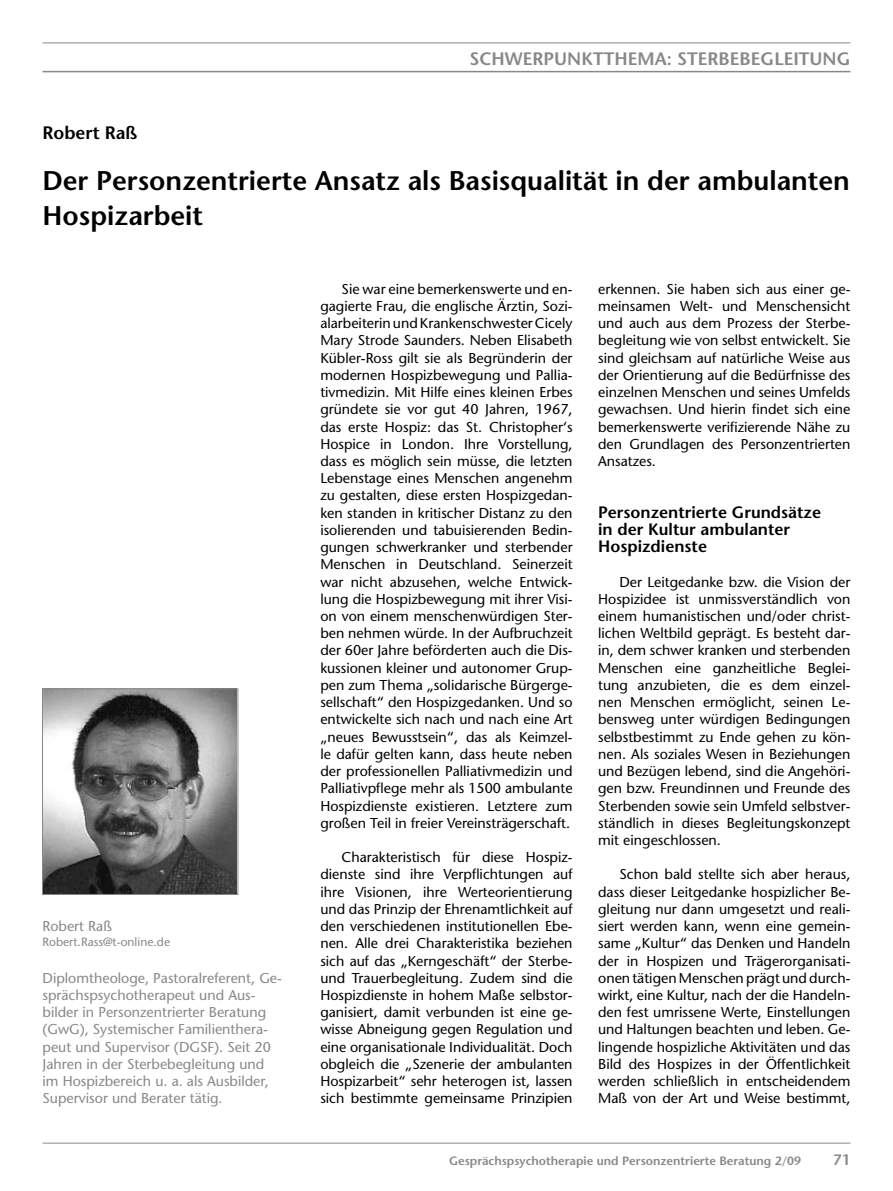
<style>
.page{position:relative;width:893px;height:1191px;background:#fff}
.page>*{position:absolute;margin:0;border:0;box-sizing:border-box;transform-origin:0 0}
.t1{font:600 27px/34.5px "Stone Sans";color:#000}
.t2{font:600 18px "Stone Sans";color:#878889}
.t3{font:600 18px "Stone Sans";color:#000}
.t4{font:600 16.5px/17.2px "Stone Sans";color:#000}
.t5{font:600 15px "Stone Sans";color:#878889}
.t6{font:14.25px/17.2px "Stone Sans";color:#000;text-align:justify}
.t7{font:14.25px/17.2px "Stone Sans";color:#878889}
.t8{font:600 12px "Stone Sans";color:#878889}
.t9{font:12px "Stone Sans";color:#878889}
</style>
<div class="page">
<hr style="left:43px;top:1142px;width:807px;height:1px;background:#878889">
<hr style="left:43px;top:43px;width:807px;height:1px;background:#878889">
<hr style="left:43px;top:71px;width:807px;height:1px;background:#878889">
<img style="left:44px;top:690px;width:192px;height:202px">
<div style="left:42px;top:688px;width:196px;height:206px;border:1px solid #878889"></div>
<p class="t2" style="left:469px;top:47px;width:380px">Schwerpunktthema: Sterbebegleitung</p>
<p class="t3" style="left:43px;top:122px;width:96px">Robert Raß</p>
<h1 class="t1" style="left:43px;top:164px;width:809px">Der Personzentrierte Ansatz als Basisqualität in der ambulanten<br>H ospizarbeit</h1>
<p class="t7" style="left:43px;top:917px;width:71px">Robert Raß</p>
<p class="t9" style="left:43px;top:934px;width:129px">Robert.Rass@t-online.de</p>
<p class="t7" style="left:43px;top:969px;width:241px">Diplomtheologe, Pastoralreferent, Ge&shy;sprächspsychotherapeut und Aus&shy;bilder in Personzentrierter Beratung (GwG), Systemischer Familienthera&shy;peut und Supervisor (DGSF). Seit 20<br>Jahren in der Sterbebegleitung und im Hospizbereich u. a. als Ausbilder, Supervisor und Berater tätig.</p>
<p class="t6" style="left:320px;top:280px;width:254px;text-indent:21px">Sie war eine bemerkenswerte und en&shy;gagierte Frau, die englische Ärztin, Sozi&shy;alarbeiterin und Krankenschwester Cicely Mary Strode Saunders. Neben Elisabeth Kübler-Ross gilt sie als Begründerin der modernen Hospizbewegung und Pallia&shy;tivmedizin. Mit Hilfe eines kleinen Erbes gründete sie vor gut 40 Jahren, 1967, das erste Hospiz: das St. Christopher‘s Hospice in London. Ihre Vorstellung, dass es möglich sein müsse, die letzten Lebenstage eines Menschen angenehm zu gestalten, diese ersten Hospizgedan&shy;ken standen in kritischer Distanz zu den isolierenden und tabuisierenden Bedin&shy;gungen schwerkranker und sterbender Menschen in Deutschland. Seinerzeit war nicht abzusehen, welche Entwick&shy;lung die Hospizbewegung mit ihrer Visi&shy;on von einem menschenwürdigen Ster&shy;ben nehmen würde. In der Aufbruchzeit der 60er Jahre beförderten auch die Dis&shy;kussionen kleiner und autonomer Grup&shy;pen zum Thema „solidarische Bürgerge&shy;sellschaft“ den Hospizgedanken. Und so entwickelte sich nach und nach eine Art „neues Bewusstsein“, das als Keimzel&shy;le dafür gelten kann, dass heute neben der professionellen Palliativmedizin und Palliativpflege mehr als 1500 ambulante Hospizdienste existieren. Letztere zum großen Teil in freier Vereinsträgerschaft.</p>
<p class="t6" style="left:320px;top:848px;width:254px;text-indent:21px">Charakteristisch für diese Hospiz&shy;dienste sind ihre Verpflichtungen auf ihre Visionen, ihre Werteorientierung und das Prinzip der Ehrenamtlichkeit auf den verschiedenen institutionellen Ebe&shy;nen. Alle drei Charakteristika beziehen sich auf das „Kerngeschäft“ der Sterbe&shy;und Trauerbegleitung. Zudem sind die Hospizdienste in hohem Maße selbstor&shy;ganisiert, damit verbunden ist eine ge&shy;wisse Abneigung gegen Regulation und eine organisationale Individualität. Doch obgleich die „Szenerie der ambulanten Hospizarbeit“ sehr heterogen ist, lassen sich bestimmte gemeinsame Prinzipien</p>
<p class="t6" style="left:598px;top:280px;width:254px">erkennen. Sie haben sich aus einer ge&shy;meinsamen Welt- und Menschensicht und auch aus dem Prozess der Sterbe&shy;begleitung wie von selbst entwickelt. Sie sind gleichsam auf natürliche Weise aus der Orientierung auf die Bedürfnisse des einzelnen Menschen und seines Umfelds gewachsen. Und hierin findet sich eine bemerkenswerte verifizierende Nähe zu den Grundlagen des Personzentrierten Ansatzes.</p>
<p class="t4" style="left:598px;top:503px;width:224px">Personzentrierte Grundsätze in der Kultur ambulanter<br>Hospizdienste</p>
<p class="t6" style="left:598px;top:573px;width:254px;text-indent:21px">Der Leitgedanke bzw. die Vision der Hospizidee ist unmissverständlich von einem humanistischen und/oder christ&shy;lichen Weltbild geprägt. Es besteht dar&shy;in, dem schwer kranken und sterbenden Menschen eine ganzheitliche Beglei&shy;tung anzubieten, die es dem einzel&shy;nen Menschen ermöglicht, seinen Le&shy;bensweg unter würdigen Bedingungen selbstbestimmt zu Ende gehen zu kön&shy;nen. Als soziales Wesen in Beziehungen und Bezügen lebend, sind die Angehöri&shy;gen bzw. Freundinnen und Freunde des Sterbenden sowie sein Umfeld selbstver&shy;ständlich in dieses Begleitungskonzept mit eingeschlossen.</p>
<p class="t6" style="left:598px;top:866px;width:254px;text-indent:21px">Schon bald stellte sich aber heraus, dass dieser Leitgedanke hospizlicher Be&shy;gleitung nur dann umgesetzt und reali&shy;siert werden kann, wenn eine gemein&shy;same „Kultur“ das Denken und Handeln der in Hospizen und Trägerorganisati&shy;onen tätigen Menschen prägt und durch&shy;wirkt, eine Kultur, nach der die Handeln&shy;den fest umrissene Werte, Einstellungen und Haltungen beachten und leben. Ge&shy;lingende hospizliche Aktivitäten und das Bild des Hospizes in der Öffentlichkeit werden schließlich in entscheidendem Maß von der Art und Weise bestimmt,</p>
<p class="t8" style="left:449px;top:1154px;width:354px">Gesprächspsychotherapie und Personzentrierte Beratung 2/09</p>
<p class="t5" style="left:833px;top:1151px;width:19px">71</p>
</div>
